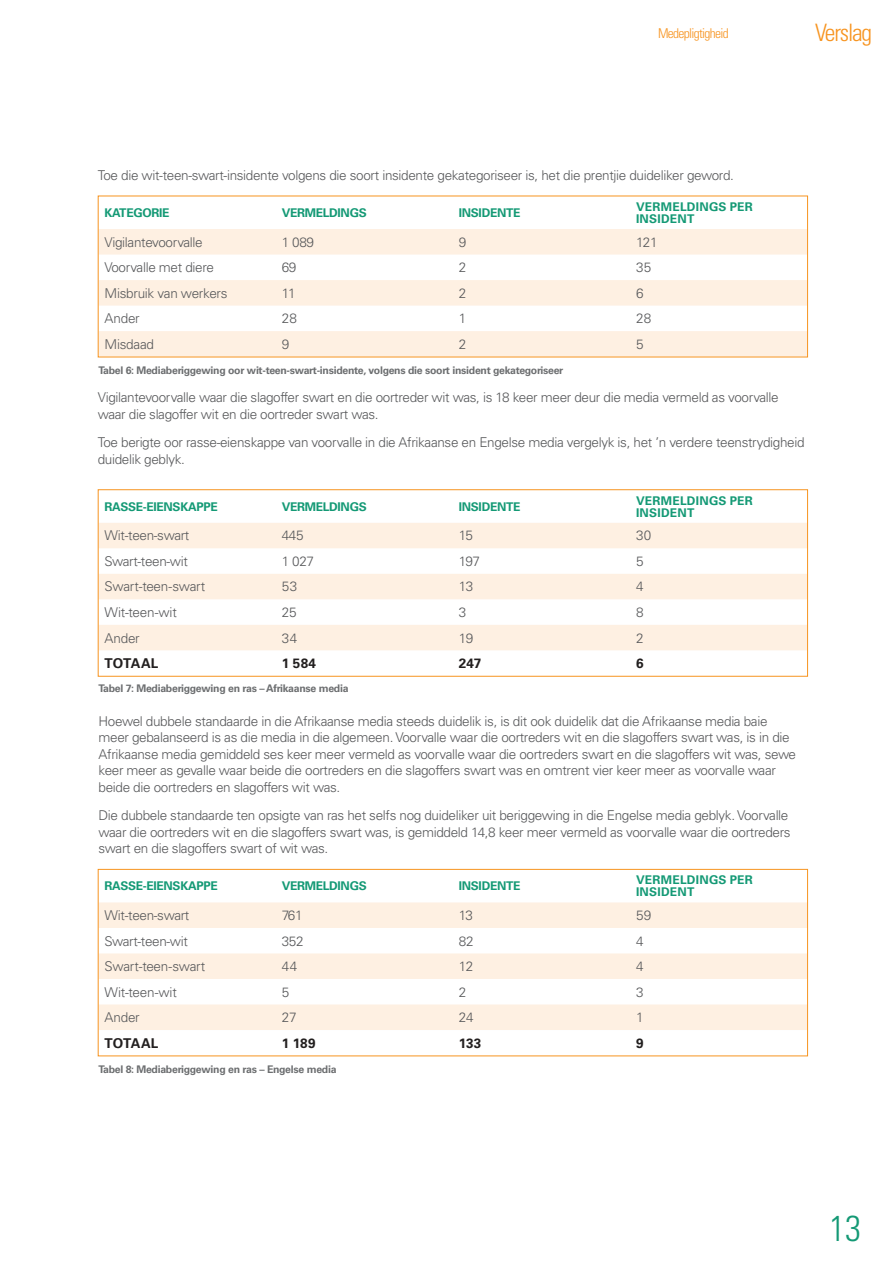
<style>
.page{position:relative;width:893px;height:1263px;background:#fff}
.page>*{position:absolute;margin:0;border:0;box-sizing:border-box;transform-origin:0 0}
.t1{font:300 condensed 36px "Univers LT Std";color:#149975}
.t2{font:300 condensed 24px "Univers LT Std";letter-spacing:-.05em;color:#f79420}
.t3{font:300 13.5px/16.5px "Univers LT Std";letter-spacing:-.025em;color:#57585a}
.t4{font:700 13.5px "Univers LT Std";letter-spacing:.005em;color:#221f1f}
.t5{font:300 condensed 13.5px "Univers LT Std";letter-spacing:-.05em;color:#f79420}
.t6{font:700 12px "Univers LT Std";letter-spacing:-.025em;color:#149975}
.t7{font:700 12px/12px "Univers LT Std";letter-spacing:.02em;color:#149975}
.t8{font:700 10.5px "Univers LT Std";letter-spacing:-.025em;color:#6c6e70}
</style>
<div class="page">
<svg style="left:100px;top:229px;width:706px;height:126px;fill:#fef0e2"></svg>
<svg style="left:100px;top:523px;width:706px;height:127px;fill:#fef0e2"></svg>
<div style="left:98px;top:489px;width:710px;height:188px;border:1px solid #f79420"></div>
<svg style="left:100px;top:902px;width:706px;height:128px;fill:#fef0e2"></svg>
<div style="left:98px;top:869px;width:710px;height:187px;border:1px solid #f79420"></div>
<p class="t5" style="left:658px;top:29px;width:72px">Medepligtigheid</p>
<h2 class="t2" style="left:815px;top:24px;width:59px">Verslag</h2>
<p class="t3" style="left:98px;top:168px;width:638px">Toe die wit-teen-swart-insidente volgens die soort insidente gekategoriseer is, het die prentjie duideliker geword.</p>
<p class="t6" style="left:105px;top:208px;width:66px">KATEGORIE</p>
<p class="t6" style="left:282px;top:208px;width:87px">VERMELDINGS</p>
<p class="t6" style="left:459px;top:208px;width:63px">INSIDENTE</p>
<p class="t7" style="left:636px;top:202px;width:118px">VERMELDINGS PER<br>INSIDENT</p>
<p class="t3" style="left:105px;top:235px;width:100px">Vigilantevoorvalle</p>
<p class="t3" style="left:282px;top:235px;width:34px">1 089</p>
<p class="t3" style="left:459px;top:235px;width:9px">9</p>
<p class="t3" style="left:636px;top:235px;width:23px">121</p>
<p class="t3" style="left:105px;top:260px;width:111px">Voorvalle met diere</p>
<p class="t3" style="left:282px;top:260px;width:16px">69</p>
<p class="t3" style="left:459px;top:260px;width:9px">2</p>
<p class="t3" style="left:636px;top:260px;width:17px">35</p>
<p class="t3" style="left:105px;top:286px;width:125px">Misbruik van werkers</p>
<p class="t3" style="left:282px;top:286px;width:15px">11</p>
<p class="t3" style="left:459px;top:286px;width:9px">2</p>
<p class="t3" style="left:636px;top:286px;width:9px">6</p>
<p class="t3" style="left:105px;top:311px;width:37px">Ander</p>
<p class="t3" style="left:282px;top:311px;width:17px">28</p>
<p class="t3" style="left:459px;top:311px;width:9px">1</p>
<p class="t3" style="left:636px;top:311px;width:17px">28</p>
<p class="t3" style="left:105px;top:337px;width:51px">Misdaad</p>
<p class="t3" style="left:282px;top:337px;width:9px">9</p>
<p class="t3" style="left:459px;top:337px;width:9px">2</p>
<p class="t3" style="left:636px;top:337px;width:9px">5</p>
<p class="t8" style="left:99px;top:366px;width:466px">Tabel 6: Mediaberiggewing oor wit-teen-swart-insidente, volgens die soort insident gekategoriseer</p>
<p class="t3" style="left:98px;top:390px;width:682px">Vigilantevoorvalle waar die slagoffer swart en die oortreder wit was, is 18 keer meer deur die media vermeld as voorvalle waar die slagoffer wit en die oortreder swart was.</p>
<p class="t3" style="left:98px;top:435px;width:708px">Toe berigte oor rasse-eienskappe van voorvalle in die Afrikaanse en Engelse media vergelyk is, het ’n verdere teenstrydigheid duidelik geblyk.</p>
<p class="t6" style="left:105px;top:502px;width:115px">RASSE-EIENSKAPPE</p>
<p class="t6" style="left:282px;top:502px;width:87px">VERMELDINGS</p>
<p class="t6" style="left:459px;top:502px;width:63px">INSIDENTE</p>
<p class="t7" style="left:636px;top:495px;width:118px">VERMELDINGS PER<br>INSIDENT</p>
<p class="t3" style="left:105px;top:528px;width:86px">Wit-teen-swart</p>
<p class="t3" style="left:282px;top:528px;width:23px">445</p>
<p class="t3" style="left:459px;top:528px;width:15px">15</p>
<p class="t3" style="left:636px;top:528px;width:17px">30</p>
<p class="t3" style="left:105px;top:554px;width:85px">Swart-teen-wit</p>
<p class="t3" style="left:282px;top:554px;width:34px">1 027</p>
<p class="t3" style="left:459px;top:554px;width:23px">197</p>
<p class="t3" style="left:636px;top:554px;width:9px">5</p>
<p class="t3" style="left:105px;top:579px;width:102px">Swart-teen-swart</p>
<p class="t3" style="left:282px;top:579px;width:17px">53</p>
<p class="t3" style="left:459px;top:579px;width:16px">13</p>
<p class="t3" style="left:636px;top:579px;width:9px">4</p>
<p class="t3" style="left:105px;top:605px;width:74px">Wit-teen-wit</p>
<p class="t3" style="left:282px;top:605px;width:17px">25</p>
<p class="t3" style="left:459px;top:605px;width:9px">3</p>
<p class="t3" style="left:636px;top:605px;width:9px">8</p>
<p class="t3" style="left:105px;top:631px;width:37px">Ander</p>
<p class="t3" style="left:282px;top:631px;width:17px">34</p>
<p class="t3" style="left:459px;top:631px;width:16px">19</p>
<p class="t3" style="left:636px;top:631px;width:9px">2</p>
<p class="t4" style="left:105px;top:658px;width:55px">TOTAAL</p>
<p class="t4" style="left:282px;top:658px;width:36px">1 584</p>
<p class="t4" style="left:459px;top:658px;width:24px">247</p>
<p class="t4" style="left:636px;top:658px;width:9px">6</p>
<p class="t8" style="left:99px;top:684px;width:252px">Tabel 7: Mediaberiggewing en ras – Afrikaanse media</p>
<p class="t3" style="left:99px;top:714px;width:699px">Hoewel dubbele standaarde in die Afrikaanse media steeds duidelik is, is dit ook duidelik dat die Afrikaanse media baie meer gebalanseerd is as die media in die algemeen. Voorvalle waar die oortreders wit en die slagoffers swart was, is in die Afrikaanse media gemiddeld ses keer meer vermeld as voorvalle waar die oortreders swart en die slagoffers wit was, sewe keer meer as gevalle waar beide die oortreders en die slagoffers swart was en omtrent vier keer meer as voorvalle waar beide die oortreders en slagoffers wit was.</p>
<p class="t3" style="left:99px;top:808px;width:693px">Die dubbele standaarde ten opsigte van ras het selfs nog duideliker uit beriggewing in die Engelse media geblyk. Voorvalle waar die oortreders wit en die slagoffers swart was, is gemiddeld 14,8 keer meer vermeld as voorvalle waar die oortreders swart en die slagoffers swart of wit was.</p>
<p class="t6" style="left:105px;top:881px;width:115px">RASSE-EIENSKAPPE</p>
<p class="t6" style="left:282px;top:881px;width:87px">VERMELDINGS</p>
<p class="t6" style="left:459px;top:881px;width:63px">INSIDENTE</p>
<p class="t7" style="left:636px;top:875px;width:118px">VERMELDINGS PER<br>INSIDENT</p>
<p class="t3" style="left:105px;top:908px;width:86px">Wit-teen-swart</p>
<p class="t3" style="left:282px;top:908px;width:22px">761</p>
<p class="t3" style="left:459px;top:908px;width:15px">13</p>
<p class="t3" style="left:636px;top:908px;width:17px">59</p>
<p class="t3" style="left:105px;top:934px;width:85px">Swart-teen-wit</p>
<p class="t3" style="left:282px;top:934px;width:23px">352</p>
<p class="t3" style="left:459px;top:934px;width:16px">82</p>
<p class="t3" style="left:636px;top:934px;width:9px">4</p>
<p class="t3" style="left:105px;top:959px;width:102px">Swart-teen-swart</p>
<p class="t3" style="left:282px;top:959px;width:17px">44</p>
<p class="t3" style="left:459px;top:959px;width:16px">12</p>
<p class="t3" style="left:636px;top:959px;width:9px">4</p>
<p class="t3" style="left:105px;top:985px;width:74px">Wit-teen-wit</p>
<p class="t3" style="left:282px;top:985px;width:9px">5</p>
<p class="t3" style="left:459px;top:985px;width:9px">2</p>
<p class="t3" style="left:636px;top:985px;width:9px">3</p>
<p class="t3" style="left:105px;top:1010px;width:37px">Ander</p>
<p class="t3" style="left:282px;top:1010px;width:17px">27</p>
<p class="t3" style="left:459px;top:1010px;width:16px">24</p>
<p class="t3" style="left:636px;top:1010px;width:9px">1</p>
<p class="t4" style="left:105px;top:1037px;width:55px">TOTAAL</p>
<p class="t4" style="left:282px;top:1037px;width:35px">1 189</p>
<p class="t4" style="left:459px;top:1037px;width:24px">133</p>
<p class="t4" style="left:636px;top:1037px;width:9px">9</p>
<p class="t8" style="left:99px;top:1065px;width:240px">Tabel 8: Mediaberiggewing en ras – Engelse media</p>
<h1 class="t1" style="left:829px;top:1208px;width:33px">13</h1>
</div>
